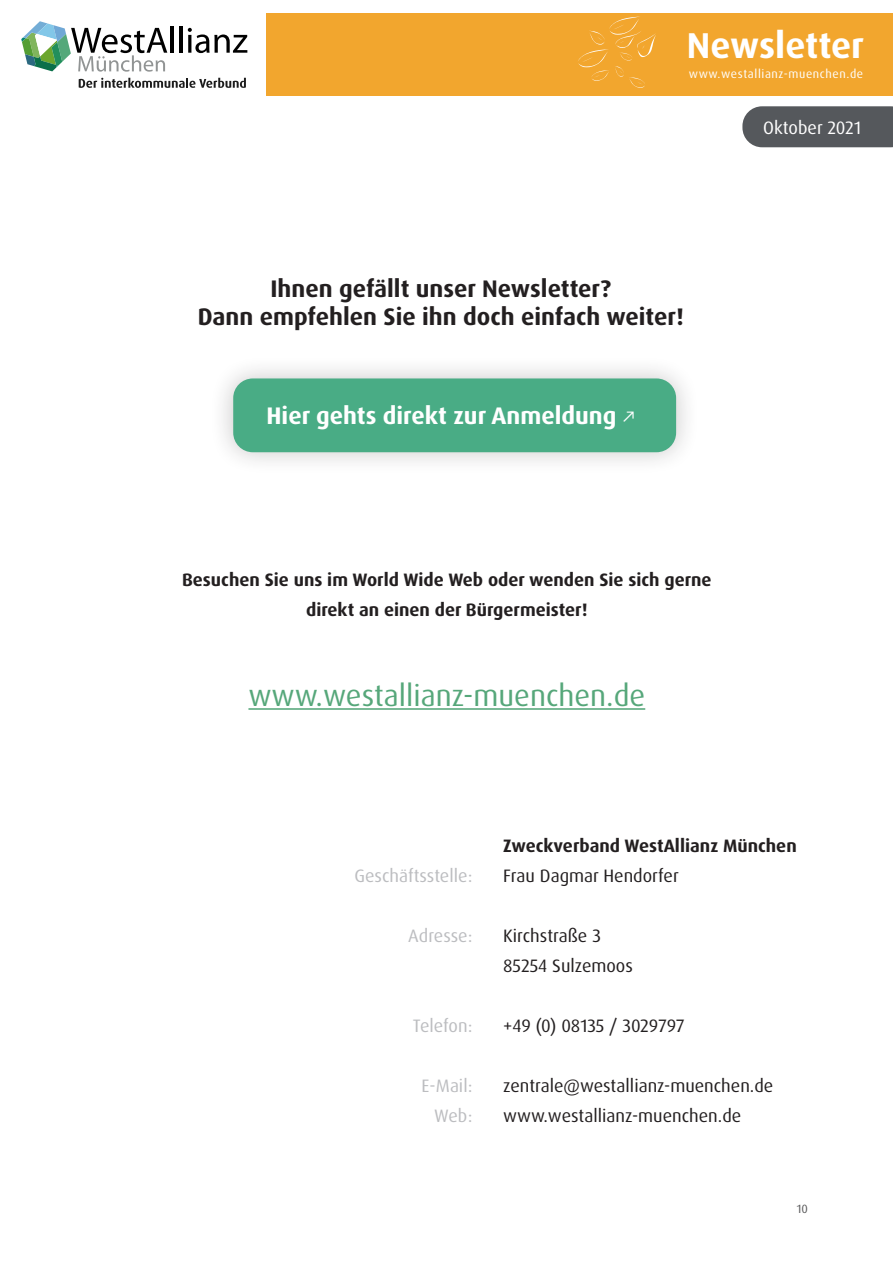
<style>
.page{position:relative;width:893px;height:1263px;background:#fff}
.page>*{position:absolute;margin:0;border:0;box-sizing:border-box;transform-origin:0 0}
.t1{font:700 36px "Dax Pro";color:#fff}
.t2{font:30px "Dax Pro";color:#56a77a}
.t3{font:700 24px "Dax Pro";color:#231f20}
.t4{font:700 24px "Dax Pro";color:#fff}
.t5{font:18px "Dax Pro";color:#231f20}
.t6{font:700 18px "Dax Pro";color:#231f20}
.t7{font:18px "Dax Pro";color:#bcbdc0}
.t8{font:18px "Dax Pro";color:#fff}
.t9{font:12px "Dax Pro";letter-spacing:.05em;color:#fff}
.t10{font:12px "Dax Pro";color:#585859}
.s1{font-weight:400;font-size:18px}
</style>
<div class="page">
<hr style="left:248px;top:708px;width:397px;height:2px;background:#56a77a">
<div style="left:209px;top:354px;width:491px;height:122px;background:#231f20;opacity:.25"></div>
<div style="left:233px;top:378px;width:443px;height:74px;background:#49ac85;border-radius:20px"></div>
<div style="left:266px;top:13px;width:627px;height:83px;background:#f2a62e"></div>
<div style="left:742px;top:106px;width:151px;height:41px;background:#55585c"></div>
<hr style="left:171px;top:27px;width:3px;height:26px;background:#000">
<hr style="left:180px;top:27px;width:3px;height:26px;background:#000">
<svg style="left:188px;top:28px;width:59px;height:25px"></svg>
<svg style="left:21px;top:21px;width:146px;height:51px"></svg>
<svg style="left:79px;top:78px;width:167px;height:10px"></svg>
<svg style="left:578px;top:16px;width:78px;height:72px"></svg>
<h1 class="t1" style="left:687px;top:22px;width:179px">Newsletter</h1>
<p class="t9" style="left:689px;top:66px;width:176px">www.westallianz-muenchen.de</p>
<p class="t8" style="left:763px;top:116px;width:99px">Oktober 2021</p>
<p class="t3" style="left:270px;top:273px;width:342px">Ihnen gefällt unser Newsletter?</p>
<p class="t3" style="left:198px;top:302px;width:488px">Dann empfehlen Sie ihn doch einfach weiter!</p>
<p class="t4" style="left:267px;top:400px;width:370px">Hier gehts direkt zur Anmeldung <span class="s1">↗</span></p>
<p class="t6" style="left:182px;top:568px;width:531px">Besuchen Sie uns im World Wide Web oder wenden Sie sich gerne</p>
<p class="t6" style="left:306px;top:598px;width:283px">direkt an einen der Bürgermeister!</p>
<p class="t2" style="left:248px;top:676px;width:398px">www.westallianz-muenchen.de</p>
<p class="t7" style="left:354px;top:864px;width:119px">Geschäftsstelle:</p>
<p class="t6" style="left:503px;top:834px;width:295px">Zweckverband WestAllianz München</p>
<p class="t5" style="left:503px;top:864px;width:177px">Frau Dagmar Hendorfer</p>
<p class="t7" style="left:408px;top:924px;width:66px">Adresse:</p>
<p class="t5" style="left:503px;top:924px;width:99px">Kirchstraße 3</p>
<p class="t5" style="left:503px;top:954px;width:131px">85254 Sulzemoos</p>
<p class="t7" style="left:413px;top:1014px;width:61px">Telefon:</p>
<p class="t5" style="left:503px;top:1014px;width:183px">+49 (0) 08135 / 3029797</p>
<p class="t7" style="left:422px;top:1074px;width:52px">E-Mail:</p>
<p class="t7" style="left:434px;top:1104px;width:40px">Web:</p>
<p class="t5" style="left:503px;top:1074px;width:272px">zentrale@westallianz-muenchen.de</p>
<p class="t5" style="left:503px;top:1104px;width:240px">www.westallianz-muenchen.de</p>
<p class="t10" style="left:797px;top:1201px;width:13px">10</p>
</div>
